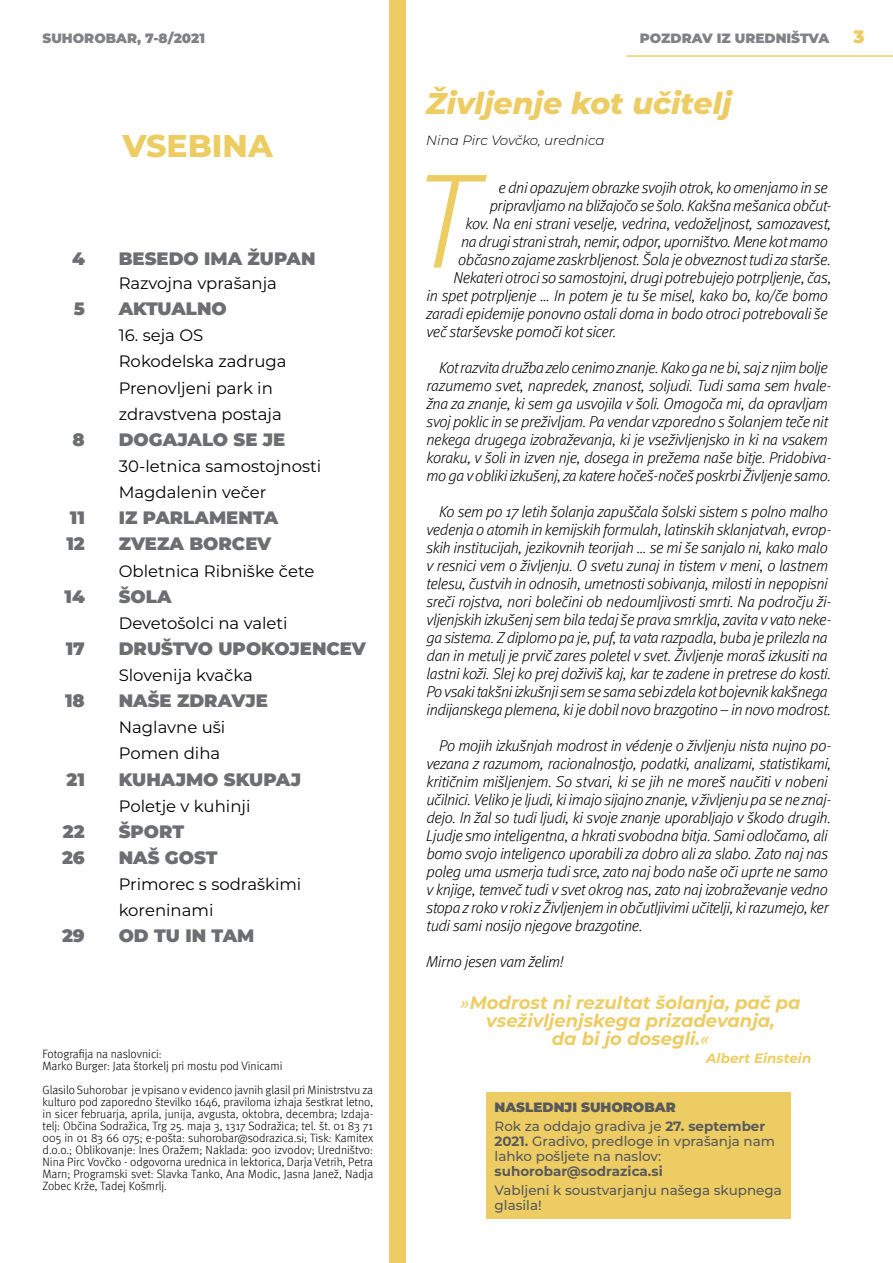
<style>
.page{position:relative;width:893px;height:1263px;background:#fff}
.page>*{position:absolute;margin:0;border:0;box-sizing:border-box;transform-origin:0 0}
.t1{font:800 31.5px "Montserrat";color:#edcd63}
.t2{font:italic 800 30px "Montserrat";color:#edcd63}
.t3{font:900 18px/26.1px "Montserrat";color:#6d6e71}
.t4{font:italic 700 18px/18px "Montserrat";color:#edcd63;text-align:center}
.t5{font:900 18px "Montserrat";color:#edcd63}
.t6{font:16.5px/26.1px "Montserrat";color:#000}
.t7{font:italic 300 15.75px/18px "Meta Pro";letter-spacing:-.025em;color:#000;text-align:center}
.t8{font:500 13.5px/15px "Montserrat";color:#58595b}
.t9{font:900 13.5px "Montserrat";color:#808285}
.t10{font:italic 300 13.5px "Montserrat";letter-spacing:-.005em;color:#000}
.t11{font:700 13.5px "Montserrat";color:#58595b}
.t12{font:italic 700 13.5px "Montserrat";color:#edcd63}
.t13{font:300 12px/12px "Meta Pro";color:#000}
.s1{font-weight:500}
.s2{font-weight:900}
.s3{font-weight:700}
</style>
<div class="page">
<hr style="left:626px;top:55px;width:267px;height:2px;background:#edcd63">
<div style="left:389px;top:0;width:17px;height:1263px;background:#edcd63"></div>
<div style="left:487px;top:1093px;width:304px;height:126px;background:#edcd63"></div>
<svg style="left:426px;top:175px;width:61px;height:92px"></svg>
<p class="t9" style="left:43px;top:28px;width:164px">SUHOROBAR, 7-8/2021</p>
<p class="t5" style="left:853px;top:23px;width:13px">3</p>
<p class="t9" style="left:640px;top:28px;width:191px">POZDRAV IZ UREDNIŠTVA</p>
<h1 class="t1" style="left:123px;top:123px;width:152px">VSEBINA</h1>
<p class="t3" style="left:72px;top:244px;width:14px">4</p>
<p class="t3" style="left:74px;top:295px;width:13px">5</p>
<p class="t3" style="left:73px;top:425px;width:14px">8</p>
<p class="t3" style="left:66px;top:504px;width:20px">11<br>12</p>
<p class="t3" style="left:65px;top:582px;width:22px">14</p>
<p class="t3" style="left:66px;top:634px;width:21px">17</p>
<p class="t3" style="left:65px;top:686px;width:21px">18</p>
<p class="t3" style="left:66px;top:765px;width:20px">21</p>
<p class="t3" style="left:62px;top:817px;width:24px">22<br>26</p>
<p class="t3" style="left:62px;top:922px;width:24px">29</p>
<p class="t3" style="left:119px;top:244px;width:198px">BESEDO IMA ŽUPAN</p>
<p class="t6" style="left:119px;top:270px;width:160px">Razvojna vprašanja</p>
<p class="t3" style="left:119px;top:295px;width:110px">AKTUALNO</p>
<p class="t6" style="left:119px;top:322px;width:169px">16. seja OS<br>Rokodelska zadruga<br>Prenovljeni park in zdravstvena postaja</p>
<p class="t3" style="left:119px;top:425px;width:168px">DOGAJALO SE JE</p>
<p class="t6" style="left:119px;top:452px;width:204px">30-letnica samostojnosti<br>Magdalenin večer</p>
<p class="t3" style="left:119px;top:504px;width:161px">IZ PARLAMENTA<br>ZVEZA BORCEV</p>
<p class="t6" style="left:119px;top:557px;width:197px">Obletnica Ribniške čete</p>
<p class="t3" style="left:119px;top:582px;width:54px">ŠOLA</p>
<p class="t6" style="left:119px;top:609px;width:170px">Devetošolci na valeti</p>
<p class="t3" style="left:119px;top:634px;width:249px">DRUŠTVO UPOKOJENCEV</p>
<p class="t6" style="left:119px;top:661px;width:136px">Slovenija kvačka</p>
<p class="t3" style="left:119px;top:686px;width:151px">NAŠE ZDRAVJE</p>
<p class="t6" style="left:119px;top:714px;width:108px">Naglavne uši<br>Pomen diha</p>
<p class="t3" style="left:119px;top:765px;width:184px">KUHAJMO SKUPAJ</p>
<p class="t6" style="left:119px;top:792px;width:133px">Poletje v kuhinji</p>
<p class="t3" style="left:119px;top:817px;width:100px">ŠPORT<br>NAŠ GOST</p>
<p class="t6" style="left:119px;top:870px;width:184px">Primorec s sodraškimi koreninami</p>
<p class="t3" style="left:119px;top:922px;width:137px">OD TU IN TAM</p>
<p class="t13" style="left:43px;top:1047px;width:242px">Fotografija na naslovnici:<br>Marko Burger: Jata štorkelj pri mostu pod Vinicami</p>
<p class="t13" style="left:43px;top:1083px;width:332px;text-align:justify">Glasilo Suhorobar je vpisano v evidenco javnih glasil pri Ministrstvu za kulturo pod zaporedno številko 1646, praviloma izhaja šestkrat letno, in sicer februarja, aprila, junija, avgusta, oktobra, decembra; Izdaja&shy;telj: Občina Sodražica, Trg 25. maja 3, 1317 Sodražica; tel. št. 01 83 71<br>005 in 01 83 66 075; e-pošta: suhorobar@sodrazica.si; Tisk: Kamitex d.o.o.; Oblikovanje: Ines Oražem; Naklada: 900 izvodov; Uredništvo:<br>Nina Pirc Vovčko - odgovorna urednica in lektorica, Darja Vetrih, Petra Marn; Programski svet: Slavka Tanko, Ana Modic, Jasna Janež, Nadja Zobec Krže, Tadej Košmrlj.</p>
<h2 class="t2" style="left:426px;top:81px;width:307px">Življenje kot učitelj</h2>
<p class="t10" style="left:426px;top:131px;width:180px">Nina Pirc Vovčko, urednica</p>
<p class="t7" style="left:498px;top:178px;width:331px">e dni opazujem obrazke svojih otrok, ko omenjamo in se</p>
<p class="t7" style="left:490px;top:196px;width:343px">pripravljamo na bližajočo se šolo. Kakšna mešanica občut-</p>
<p class="t7" style="left:466px;top:214px;width:367px">kov. Na eni strani veselje, vedrina, vedoželjnost, samozavest,</p>
<p class="t7" style="left:461px;top:232px;width:368px">na drugi strani strah, nemir, odpor, uporništvo. Mene kot mamo</p>
<p class="t7" style="left:458px;top:250px;width:374px">občasno zajame zaskrbljenost. Šola je obveznost tudi za starše.</p>
<p class="t7" style="left:453px;top:268px;width:380px">Nekateri otroci so samostojni, drugi potrebujejo potrpljenje, čas,</p>
<p class="t7" style="left:427px;top:286px;width:403px">in spet potrpljenje … In potem je tu še misel, kako bo, ko/če bomo</p>
<p class="t7" style="left:426px;top:304px;width:403px">zaradi epidemije ponovno ostali doma in bodo otroci potrebovali še</p>
<p class="t7" style="left:426px;top:322px;width:192px">več starševske pomoči kot sicer.</p>
<p class="t7" style="left:426px;top:358px;width:407px">Kot razvita družba zelo cenimo znanje. Kako ga ne bi, saj z njim bolje razumemo svet, napredek, znanost, soljudi. Tudi sama sem hvale&shy;žna za znanje, ki sem ga usvojila v šoli. Omogoča mi, da opravljam svoj poklic in se preživljam. Pa vendar vzporedno s šolanjem teče nit nekega drugega izobraževanja, ki je vseživljenjsko in ki na vsakem koraku, v šoli in izven nje, dosega in prežema naše bitje. Pridobiva&shy;mo ga v obliki izkušenj, za katere hočeš-nočeš poskrbi Življenje samo.</p>
<p class="t7" style="left:426px;top:502px;width:407px">Ko sem po 17 letih šolanja zapuščala šolski sistem s polno malho vedenja o atomih in kemijskih formulah, latinskih sklanjatvah, evrop&shy;skih institucijah, jezikovnih teorijah … se mi še sanjalo ni, kako malo v resnici vem o življenju. O svetu zunaj in tistem v meni, o lastnem telesu, čustvih in odnosih, umetnosti sobivanja, milosti in nepopisni sreči rojstva, nori bolečini ob nedoumljivosti smrti. Na področju ži&shy;vljenjskih izkušenj sem bila tedaj še prava smrklja, zavita v vato neke&shy;ga sistema. Z diplomo pa je, puf, ta vata razpadla, buba je prilezla na dan in metulj je prvič zares poletel v svet. Življenje moraš izkusiti na lastni koži. Slej ko prej doživiš kaj, kar te zadene in pretrese do kosti.<br>Po vsaki takšni izkušnji sem se sama sebi zdela kot bojevnik kakšnega indijanskega plemena, ki je dobil novo brazgotino – in novo modrost.</p>
<p class="t7" style="left:426px;top:736px;width:407px;text-align:left;text-indent:13px">Po mojih izkušnjah modrost in védenje o življenju nista nujno po&shy;vezana z razumom, racionalnostjo, podatki, analizami, statistikami, kritičnim mišljenjem. So stvari, ki se jih ne moreš naučiti v nobeni učilnici. Veliko je ljudi, ki imajo sijajno znanje, v življenju pa se ne znaj&shy;dejo. In žal so tudi ljudi, ki svoje znanje uporabljajo v škodo drugih.<br>Ljudje smo inteligentna, a hkrati svobodna bitja. Sami odločamo, ali bomo svojo inteligenco uporabili za dobro ali za slabo. Zato naj nas poleg uma usmerja tudi srce, zato naj bodo naše oči uprte ne samo v knjige, temveč tudi v svet okrog nas, zato naj izobraževanje vedno stopa z roko v roki z Življenjem in občutljivimi učitelji, ki razumejo, ker tudi sami nosijo njegove brazgotine.</p>
<p class="t7" style="left:426px;top:952px;width:139px">Mirno jesen vam želim!</p>
<p class="t4" style="left:461px;top:993px;width:341px"><span class="s1">»</span>Modrost ni rezultat šolanja, pač pa vseživljenjskega prizadevanja,<br>da bi jo dosegli.<span class="s1">«</span></p>
<p class="t12" style="left:706px;top:1049px;width:107px">Albert Einstein</p>
<p class="t8" style="left:495px;top:1097px;width:272px;line-height:19.2px"><span class="s2">NASLEDNJI SUHOROBAR<br></span>Rok za oddajo gradiva je <span class="s3">27. september</span></p>
<p class="t8" style="left:495px;top:1133px;width:282px"><span class="s3">2021.</span> Gradivo, predloge in vprašanja nam lahko pošljete na naslov:</p>
<p class="t11" style="left:495px;top:1162px;width:170px">suhorobar@sodrazica.si</p>
<p class="t8" style="left:495px;top:1182px;width:289px">Vabljeni k soustvarjanju našega skupnega glasila!</p>
</div>
